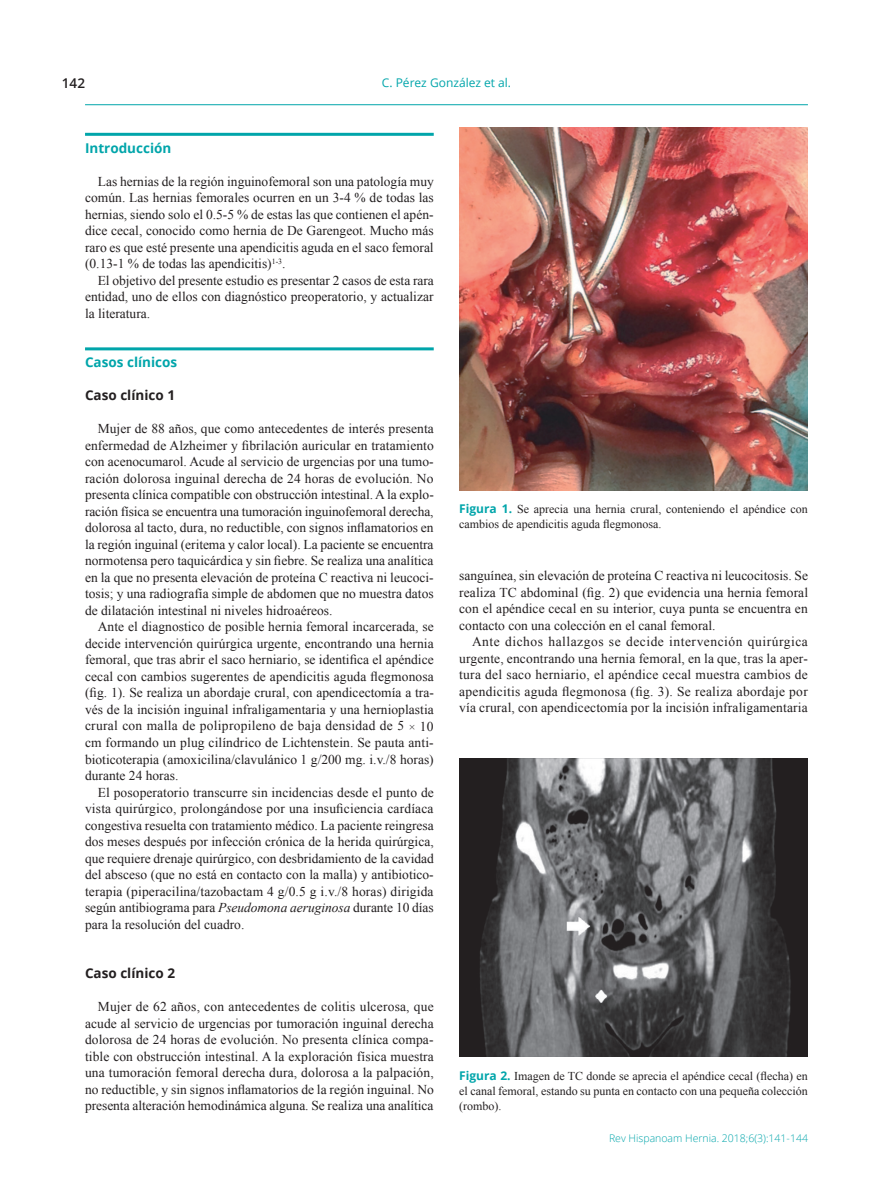
<style>
.page{position:relative;width:893px;height:1191px;background:#fff}
.page>*{position:absolute;margin:0;border:0;box-sizing:border-box;transform-origin:0 0}
.t1{font:13.5px/16.5px "Times New Roman";color:#231f20;text-align:justify}
.t2{font:700 13.5px "Open Sans";color:#00a5aa}
.t3{font:700 13.5px "Open Sans";color:#231f20}
.t4{font:600 13.5px "Open Sans";color:#231f20}
.t5{font:12px/15px "Times New Roman";color:#231f20}
.t6{font:12px "Open Sans";color:#00a5aa}
.t7{font:300 10.5px "Open Sans";color:#00a5aa}
.s1{font-size:12px}
.s2{font-style:italic}
.s3{font-family:"Open Sans";font-weight:700;color:#00a5aa}
</style>
<div class="page">
<hr style="left:85px;top:104px;width:723px;height:1px;background:#00a5aa">
<hr style="left:85px;top:133px;width:349px;height:3px;background:#00a5aa">
<hr style="left:85px;top:347px;width:349px;height:3px;background:#00a5aa">
<img style="left:459px;top:128px;width:349px;height:363px">
<img style="left:459px;top:758px;width:349px;height:298px">
<p class="t4" style="left:62px;top:74px;width:25px">142</p>
<p class="t6" style="left:382px;top:75px;width:131px">C. Pérez González et al.</p>
<p class="t2" style="left:85px;top:138px;width:88px">Introducción</p>
<p class="t1" style="left:85px;top:173px;width:350px;text-indent:13px">Las hernias de la región inguinofemoral son una patología muy común. Las hernias femorales ocurren en un 3-4 % de todas las hernias, siendo solo el 0.5-5 % de estas las que contienen el apén&shy;dice cecal, conocido como hernia de De Garengeot. Mucho más raro es que esté presente una apendicitis aguda en el saco femoral (0.13-1 % de todas las apendicitis)<sup>1-3</sup>.</p>
<p class="t1" style="left:85px;top:272px;width:350px;text-indent:13px">El objetivo del presente estudio es presentar 2 casos de esta rara entidad, uno de ellos con diagnóstico preoperatorio, y actualizar la literatura.</p>
<p class="t2" style="left:85px;top:353px;width:94px">Casos clínicos</p>
<p class="t3" style="left:85px;top:386px;width:92px">Caso clínico 1</p>
<p class="t1" style="left:85px;top:420px;width:350px;text-indent:13px">Mujer de 88 años, que como antecedentes de interés presenta enfermedad de Alzheimer y fibrilación auricular en tratamiento con acenocumarol. Acude al servicio de urgencias por una tumo&shy;ración dolorosa inguinal derecha de 24 horas de evolución. No presenta clínica compatible con obstrucción intestinal. A la explo&shy;ración física se encuentra una tumoración inguinofemoral derecha, dolorosa al tacto, dura, no reductible, con signos inflamatorios en la región inguinal (eritema y calor local). La paciente se encuentra normotensa pero taquicárdica y sin fiebre. Se realiza una analítica en la que no presenta elevación de proteína C reactiva ni leucoci&shy;tosis; y una radiografía simple de abdomen que no muestra datos de dilatación intestinal ni niveles hidroaéreos.</p>
<p class="t1" style="left:85px;top:618px;width:350px;text-indent:13px">Ante el diagnostico de posible hernia femoral incarcerada, se decide intervención quirúrgica urgente, encontrando una hernia femoral, que tras abrir el saco herniario, se identifica el apéndice cecal con cambios sugerentes de apendicitis aguda flegmonosa (fig. 1). Se realiza un abordaje crural, con apendicectomía a tra&shy;vés de la incisión inguinal infraligamentaria y una hernioplastia crural con malla de polipropileno de baja densidad de 5 <span class="s1">×</span> 10 cm formando un plug cilíndrico de Lichtenstein. Se pauta anti&shy;bioticoterapia (amoxicilina/clavulánico 1 g/200 mg. i.v./8 horas) durante 24 horas.</p>
<p class="t1" style="left:85px;top:783px;width:350px;text-indent:13px">El posoperatorio transcurre sin incidencias desde el punto de vista quirúrgico, prolongándose por una insuficiencia cardíaca congestiva resuelta con tratamiento médico. La paciente reingresa dos meses después por infección crónica de la herida quirúrgica, que requiere drenaje quirúrgico, con desbridamiento de la cavidad del absceso (que no está en contacto con la malla) y antibiotico&shy;terapia (piperacilina/tazobactam 4 g/0.5 g i.v./8 horas) dirigida según antibiograma para <span class="s2">Pseudomona aeruginosa</span> durante 10 días para la resolución del cuadro.</p>
<p class="t3" style="left:85px;top:963px;width:92px">Caso clínico 2</p>
<p class="t1" style="left:85px;top:998px;width:350px;text-indent:13px">Mujer de 62 años, con antecedentes de colitis ulcerosa, que acude al servicio de urgencias por tumoración inguinal derecha dolorosa de 24 horas de evolución. No presenta clínica compa&shy;tible con obstrucción intestinal. A la exploración física muestra una tumoración femoral derecha dura, dolorosa a la palpación, no reductible, y sin signos inflamatorios de la región inguinal. No presenta alteración hemodinámica alguna. Se realiza una analítica</p>
<p class="t5" style="left:459px;top:501px;width:350px"><span class="s3">Figura 1.</span> Se aprecia una hernia crural, conteniendo el apéndice con cambios de apendicitis aguda flegmonosa.</p>
<p class="t1" style="left:459px;top:567px;width:350px">sanguínea, sin elevación de proteína C reactiva ni leucocitosis. Se realiza TC abdominal (fig. 2) que evidencia una hernia femoral con el apéndice cecal en su interior, cuya punta se encuentra en contacto con una colección en el canal femoral.</p>
<p class="t1" style="left:459px;top:633px;width:350px;text-indent:13px">Ante dichos hallazgos se decide intervención quirúrgica urgente, encontrando una hernia femoral, en la que, tras la aper&shy;tura del saco herniario, el apéndice cecal muestra cambios de apendicitis aguda flegmonosa (fig. 3). Se realiza abordaje por vía crural, con apendicectomía por la incisión infraligamentaria</p>
<p class="t5" style="left:459px;top:1068px;width:350px;text-align:justify"><span class="s3">Figura 2.</span> Imagen de TC donde se aprecia el apéndice cecal (flecha) en el canal femoral, estando su punta en contacto con una pequeña colección (rombo).</p>
<p class="t7" style="left:609px;top:1130px;width:200px">Rev Hispanoam Hernia. 2018;6(3):141-144</p>
</div>
